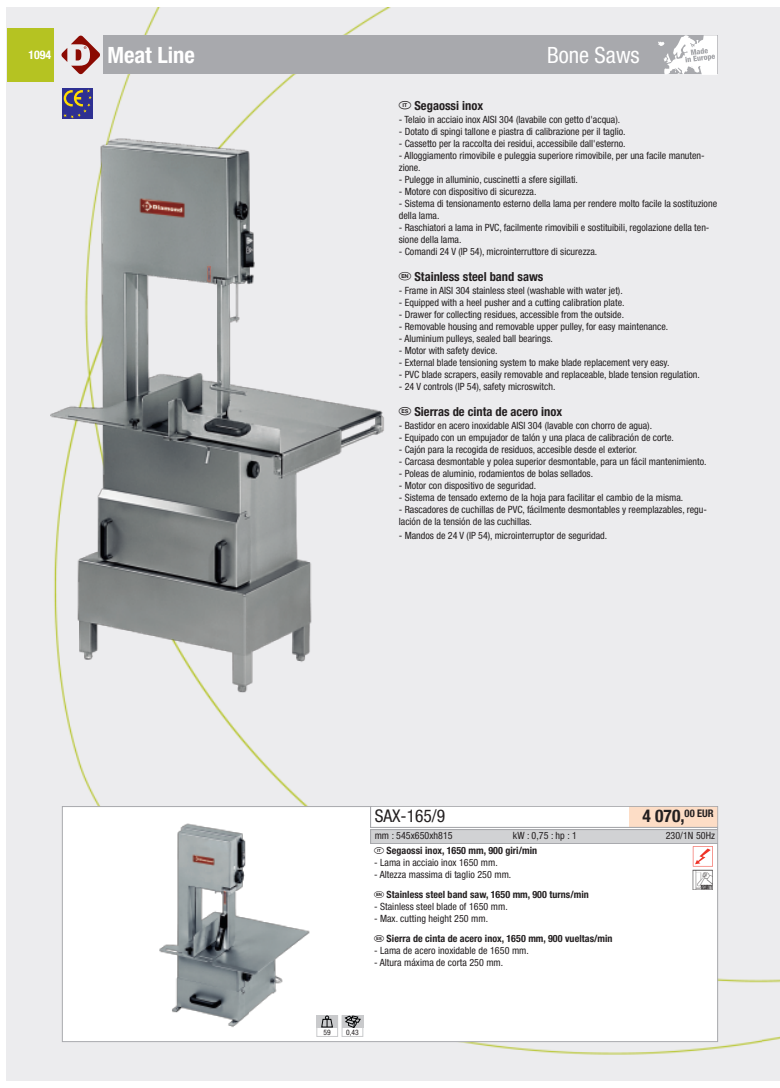
<style>
.page{position:relative;width:780px;height:1088px;background:#fff}
.page>*{position:absolute;margin:0;border:0;box-sizing:border-box;transform-origin:0 0}
.t1{font:28.75px "Pictosnew";color:#231f20}
.t2{font:700 condensed 22.5px "Helvetica Neue";color:#fff}
.t3{font:condensed 22.5px "Helvetica Neue";color:#fff}
.t4{font:700 condensed 17.5px "Helvetica Neue";color:#231f20}
.t5{font:condensed 17.5px "Helvetica Neue";color:#231f20}
.t6{font:700 condensed 12.5px "Helvetica Neue";color:#231f20}
.t7{font:700 condensed 11.88px "Helvetica Neue";color:#fff}
.t8{font:condensed 10px/12px "Helvetica Neue";color:#231f20}
.t9{font:700 condensed 10px/20px "Helvetica Neue";letter-spacing:.005em;color:#231f20}
.t10{font:condensed 7.5px "Helvetica Neue";color:#231f20}
.s1{font-weight:400}
</style>
<div class="page">
<div style="left:761px;top:7px;width:18px;height:1074px;background:#ececee"></div>
<div style="left:7px;top:7px;width:754px;height:1074px;background:#ececee"></div>
<div style="left:7px;top:28px;width:46px;height:53px;background:#b5c322"></div>
<div style="left:624px;top:35px;width:93px;height:39px;background:#a8a9ad"></div>
<svg style="left:658px;top:35px;width:59px;height:39px"></svg>
<svg style="left:61px;top:36px;width:39px;height:38px"></svg>
<div style="left:104px;top:35px;width:542px;height:39px;background:#a8a9ad"></div>
<img style="left:50px;top:116px;width:334px;height:588px">
<div style="left:63px;top:807px;width:654px;height:234px;background:#fff"></div>
<div style="left:371px;top:830px;width:346px;height:13px;background:#d1d2d4"></div>
<div style="left:370px;top:829px;width:347px;height:15px;border:1px solid #a8a9ad"></div>
<img style="left:159px;top:823px;width:151px;height:204px">
<svg style="left:692px;top:846px;width:21px;height:20px"></svg>
<div style="left:342px;top:1015px;width:21px;height:22px;border:1px solid #c9cacc"></div>
<div style="left:316px;top:1015px;width:22px;height:22px;border:1px solid #c9cacc"></div>
<div style="left:316px;top:1015px;width:22px;height:13px;background:#c9cacc"></div>
<svg style="left:321px;top:1016px;width:12px;height:11px"></svg>
<div style="left:342px;top:1015px;width:21px;height:13px;background:#c9cacc"></div>
<svg style="left:344px;top:1016px;width:16px;height:12px"></svg>
<div style="left:629px;top:807px;width:88px;height:20px;background:#fdddc6"></div>
<div style="left:370px;top:806px;width:348px;height:21px;border:1px solid #a8a9ad"></div>
<div style="left:62px;top:89px;width:31px;height:30px;background:#2e3092"></div>
<svg style="left:63px;top:89px;width:29px;height:30px"></svg>
<p class="t7" style="left:28px;top:50px;width:24px">1094</p>
<h2 class="t2" style="left:107px;top:47px;width:89px">Meat Line</h2>
<h2 class="t3" style="left:547px;top:47px;width:94px">Bone Saws</h2>
<p class="t6" style="left:399px;top:101px;width:86px"><sup>I</sup> Segaossi inox</p>
<p class="t8" style="left:399px;top:114px;width:223px">- Telaio in acciaio inox AISI 304 (lavabile con getto d'acqua).</p>
<p class="t8" style="left:399px;top:126px;width:228px">- Dotato di spingi tallone e piastra di calibrazione per il taglio.</p>
<p class="t8" style="left:399px;top:138px;width:228px">- Cassetto per la raccolta dei residui, accessibile dall'esterno.</p>
<p class="t8" style="left:399px;top:150px;width:307px">- Alloggiamento rimovibile e puleggia superiore rimovibile, per una facile manuten&shy;zione.</p>
<p class="t8" style="left:399px;top:174px;width:181px">- Pulegge in alluminio, cuscinetti a sfere sigillati.</p>
<p class="t8" style="left:399px;top:186px;width:139px">- Motore con dispositivo di sicurezza.</p>
<p class="t8" style="left:399px;top:198px;width:320px">- Sistema di tensionamento esterno della lama per rendere molto facile la sostituzione della lama.</p>
<p class="t8" style="left:399px;top:222px;width:312px">- Raschiatori a lama in PVC, facilmente rimovibili e sostituibili, regolazione della ten&shy;sione della lama.</p>
<p class="t8" style="left:399px;top:246px;width:200px">- Comandi 24 V (IP 54), microinterruttore di sicurezza.</p>
<p class="t6" style="left:399px;top:272px;width:146px"><sup>t</sup> Stainless steel band saws</p>
<p class="t8" style="left:399px;top:285px;width:225px">- Frame in AISI 304 stainless steel (washable with water jet).</p>
<p class="t8" style="left:399px;top:297px;width:227px">- Equipped with a heel pusher and a cutting calibration plate.</p>
<p class="t8" style="left:399px;top:309px;width:227px">- Drawer for collecting residues, accessible from the outside.</p>
<p class="t8" style="left:399px;top:321px;width:271px">- Removable housing and removable upper pulley, for easy maintenance.</p>
<p class="t8" style="left:399px;top:333px;width:155px">- Aluminium pulleys, sealed ball bearings.</p>
<p class="t8" style="left:399px;top:345px;width:100px">- Motor with safety device.</p>
<p class="t8" style="left:399px;top:357px;width:272px">- External blade tensioning system to make blade replacement very easy.</p>
<p class="t8" style="left:399px;top:369px;width:302px">- PVC blade scrapers, easily removable and replaceable, blade tension regulation.</p>
<p class="t8" style="left:399px;top:381px;width:158px">- 24 V controls (IP 54), safety microswitch.</p>
<p class="t6" style="left:399px;top:407px;width:165px"><sup>E</sup> Sierras de cinta de acero inox</p>
<p class="t8" style="left:399px;top:420px;width:255px">- Bastidor en acero inoxidable AISI 304 (lavable con chorro de agua).</p>
<p class="t8" style="left:399px;top:432px;width:277px">- Equipado con un empujador de talón y una placa de calibración de corte.</p>
<p class="t8" style="left:399px;top:444px;width:240px">- Cajón para la recogida de residuos, accesible desde el exterior.</p>
<p class="t8" style="left:399px;top:456px;width:309px">- Carcasa desmontable y polea superior desmontable, para un fácil mantenimiento.</p>
<p class="t8" style="left:399px;top:468px;width:196px">- Poleas de aluminio, rodamientos de bolas sellados.</p>
<p class="t8" style="left:399px;top:480px;width:139px">- Motor con dispositivo de seguridad.</p>
<p class="t8" style="left:399px;top:492px;width:286px">- Sistema de tensado externo de la hoja para facilitar el cambio de la misma.</p>
<p class="t8" style="left:399px;top:504px;width:309px">- Rascadores de cuchillas de PVC, fácilmente desmontables y reemplazables, regu&shy;lación de la tensión de las cuchillas.</p>
<p class="t8" style="left:399px;top:531px;width:210px">- Mandos de 24 V (IP 54), microinterruptor de seguridad.</p>
<h3 class="t5" style="left:374px;top:809px;width:72px">SAX-165/9</h3>
<h3 class="t4" style="left:642px;top:809px;width:73px">4 070,<sup>00</sup> <sup>EUR</sup></h3>
<p class="t8" style="left:374px;top:830px;width:80px">mm : 545x650xh815</p>
<p class="t8" style="left:513px;top:830px;width:65px">kW : 0,75 : hp : 1</p>
<p class="t8" style="left:665px;top:830px;width:51px">230/1N 50Hz</p>
<h1 class="t1" style="left:692px;top:863px;width:23px">Y</h1>
<p class="t9" style="left:374px;top:841px;width:165px"><sup>I</sup> Segaossi inox, 1650 mm, 900 giri/min</p>
<p class="t8" style="left:374px;top:857px;width:125px">- Lama in acciaio inox 1650 mm.</p>
<p class="t9" style="left:374px;top:865px;width:216px"><span class="s1">- Altezza massima di taglio 250 mm.<br></span><sup>t</sup> Stainless steel band saw, 1650 mm, 900 turns/min</p>
<p class="t8" style="left:374px;top:901px;width:135px">- Stainless steel blade of 1650 mm.</p>
<p class="t9" style="left:374px;top:909px;width:240px"><span class="s1">- Max. cutting height 250 mm.<br></span><sup>E</sup> Sierra de cinta de acero inox, 1650 mm, 900 vueltas/min</p>
<p class="t8" style="left:374px;top:945px;width:156px">- Lama de acero inoxidable de 1650 mm.</p>
<p class="t8" style="left:374px;top:957px;width:131px">- Altura máxima de corta 250 mm.</p>
<p class="t10" style="left:323px;top:1029px;width:9px">59</p>
<p class="t10" style="left:346px;top:1029px;width:14px">0,43</p>
</div>
